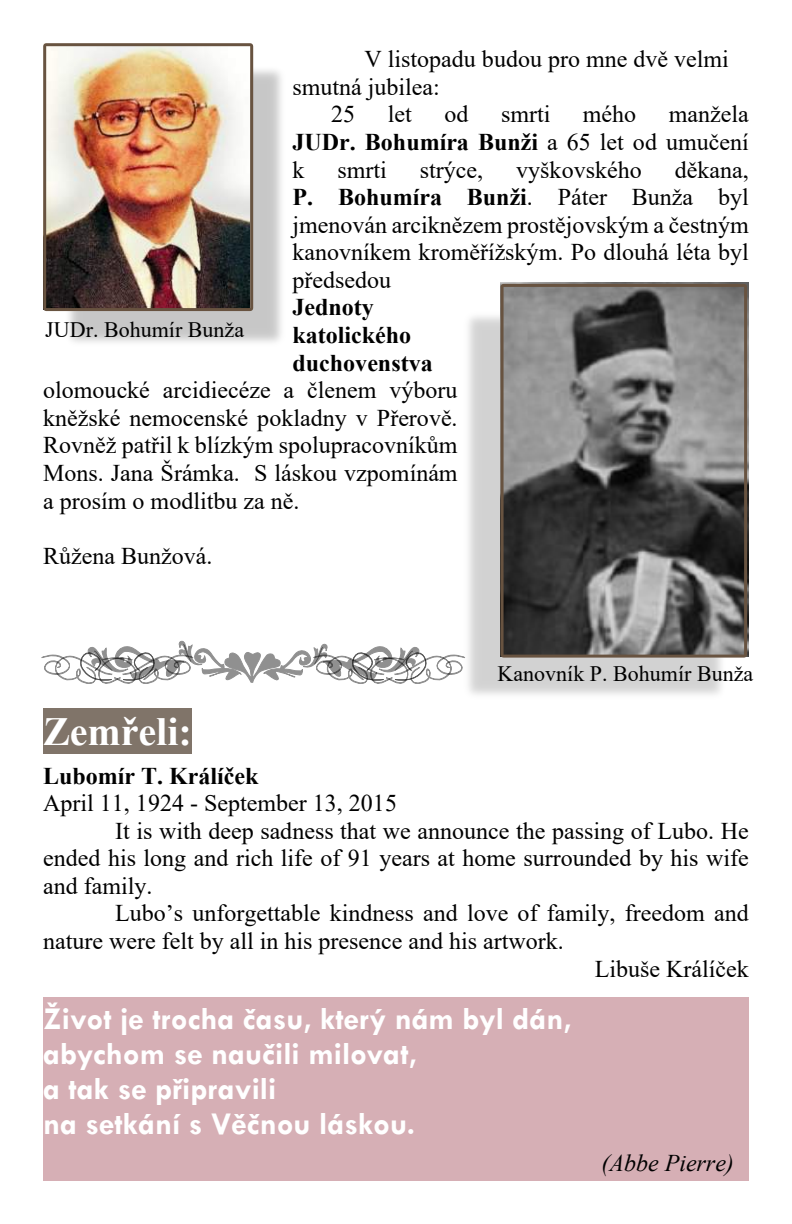
<style>
.page{position:relative;width:792px;height:1224px;background:#fff}
.page>*{position:absolute;margin:0;border:0;box-sizing:border-box;transform-origin:0 0}
.t1{font:700 40px "Times New Roman";color:#fff}
.t2{font:700 32px/34.8px "Tw Cen";color:#fff}
.t3{font:24px/27.6px "Times New Roman";color:#000;text-align:justify}
.t4{font:700 24px/27.6px "Times New Roman";color:#000}
.t5{font:italic 24px "Times New Roman";color:#000}
.t6{font:22px "Times New Roman";color:#000}
.s1{font-weight:700}
</style>
<div class="page">
<div style="left:43px;top:708px;width:149px;height:46px;background:#807469"></div>
<img style="left:46px;top:45px;width:236px;height:298px">
<img style="left:468px;top:283px;width:254px;height:412px">
<div style="left:43px;top:997px;width:706px;height:184px;background:#d6afb5"></div>
<img style="left:43px;top:43px;width:210px;height:268px">
<svg style="left:501px;top:284px;width:246px;height:374px;background:#676766"></svg>
<svg style="left:41px;top:640px;width:424px;height:44px"></svg>
<p class="t3" style="left:365px;top:48px;width:366px">V listopadu budou pro mne dvě velmi</p>
<p class="t3" style="left:293px;top:75px;width:149px">smutná jubilea:</p>
<p class="t3" style="left:331px;top:103px;width:26px">25</p>
<p class="t3" style="left:388px;top:103px;width:25px">let</p>
<p class="t3" style="left:444px;top:103px;width:26px">od</p>
<p class="t3" style="left:501px;top:103px;width:51px">smrti</p>
<p class="t3" style="left:583px;top:103px;width:55px">mého</p>
<p class="t3" style="left:293px;top:103px;width:458px;text-indent:376px">manžela <span class="s1">JUDr. Bohumíra Bunži</span> a 65 let od umučení k</p>
<p class="t3" style="left:293px;top:158px;width:458px;text-indent:382px">děkana, <span class="s1">P. Bohumíra Bunži</span>. Páter Bunža byl jmenován arciknězem prostějovským a čestným kanovníkem kroměřížským. Po dlouhá léta byl předsedou</p>
<p class="t4" style="left:293px;top:296px;width:142px">Jednoty katolického duchovenstva</p>
<p class="t3" style="left:43px;top:379px;width:416px">olomoucké arcidiecéze a členem výboru kněžské nemocenské pokladny v Přerově.<br>Rovněž patřil k blízkým spolupracovníkům Mons. Jana Šrámka. S láskou vzpomínám a prosím o modlitbu za ně.</p>
<p class="t3" style="left:43px;top:544px;width:171px">Růžena Bunžová.</p>
<p class="t3" style="left:338px;top:158px;width:51px">smrti</p>
<p class="t3" style="left:420px;top:158px;width:65px">strýce,</p>
<p class="t3" style="left:516px;top:158px;width:127px">vyškovského</p>
<p class="t6" style="left:45px;top:321px;width:200px">JUDr. Bohumír Bunža</p>
<p class="t6" style="left:498px;top:666px;width:257px">Kanovník P. Bohumír Bunža</p>
<h1 class="t1" style="left:43px;top:718px;width:150px">Zemřeli:</h1>
<p class="t4" style="left:43px;top:764px;width:217px">Lubomír T. Králíček</p>
<p class="t3" style="left:43px;top:792px;width:355px">April 11, 1924 - September 13, 2015</p>
<p class="t3" style="left:115px;top:819px;width:635px">It is with deep sadness that we announce the passing of Lubo. He</p>
<p class="t3" style="left:43px;top:847px;width:707px">ended his long and rich life of 91 years at home surrounded by his wife</p>
<p class="t3" style="left:43px;top:874px;width:111px">and family.</p>
<p class="t3" style="left:115px;top:902px;width:635px">Lubo’s unforgettable kindness and love of family, freedom and</p>
<p class="t3" style="left:43px;top:929px;width:522px">nature were felt by all in his presence and his artwork.</p>
<p class="t3" style="left:595px;top:957px;width:155px">Libuše Králíček</p>
<h2 class="t2" style="left:43px;top:1004px;width:530px">Život je trocha času, který nám byl dán, abychom se naučili milovat,<br>a tak se připravili<br>na setkání s Věčnou láskou.</h2>
<p class="t5" style="left:601px;top:1154px;width:134px">(Abbe Pierre)</p>
</div>
